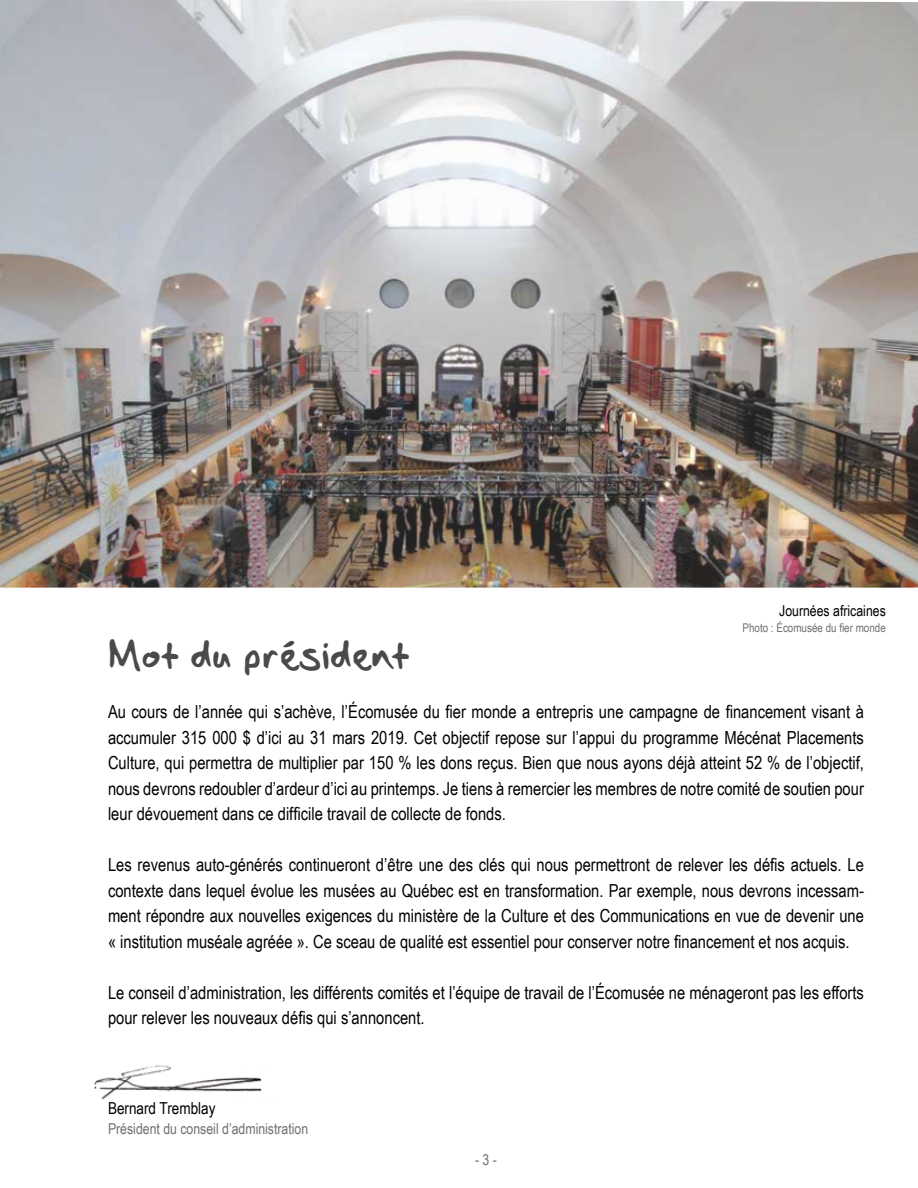
<style>
.page{position:relative;width:918px;height:1188px;background:#fff}
.page>*{position:absolute;margin:0;border:0;box-sizing:border-box;transform-origin:0 0}
.t1{font:37.5px "Seans Other Hand";color:#4a4a49}
.t2{font:18px/25.5px "Arial Narrow";color:#000;text-align:justify}
.t3{font:16.5px "Arial Narrow";color:#000}
.t4{font:15px "Arial Narrow";color:#706f6f}
.t5{font:15px "Arial Narrow";color:#000}
.t6{font:12px "Arial Narrow";color:#706f6f}
</style>
<div class="page">
<img style="left:0;top:0;width:918px;height:588px">
<img style="left:94px;top:1065px;width:168px;height:35px">
<p class="t5" style="left:779px;top:602px;width:108px">Journées africaines</p>
<p class="t6" style="left:743px;top:621px;width:145px">Photo : Écomusée du fier monde</p>
<h1 class="t1" style="left:108px;top:628px;width:303px">Mot du président</h1>
<p class="t2" style="left:108px;top:699px;width:757px">Au cours de l’année qui s’achève, l’Écomusée du fier monde a entrepris une campagne de financement visant à accumuler 315 000 $ d’ici au 31 mars 2019. Cet objectif repose sur l’appui du programme Mécénat Placements Culture, qui permettra de multiplier par 150 % les dons reçus. Bien que nous ayons déjà atteint 52 % de l’objectif, nous devrons redoubler d’ardeur d’ici au printemps. Je tiens à remercier les membres de notre comité de soutien pour leur dévouement dans ce difficile travail de collecte de fonds.</p>
<p class="t2" style="left:108px;top:852px;width:757px">Les revenus auto-générés continueront d’être une des clés qui nous permettront de relever les défis actuels. Le contexte dans lequel évolue les musées au Québec est en transformation. Par exemple, nous devrons incessam&shy;ment répondre aux nouvelles exigences du ministère de la Culture et des Communications en vue de devenir une « institution muséale agréée ». Ce sceau de qualité est essentiel pour conserver notre financement et nos acquis.</p>
<p class="t2" style="left:108px;top:980px;width:757px">Le conseil d’administration, les différents comités et l’équipe de travail de l’Écomusée ne ménageront pas les efforts pour relever les nouveaux défis qui s’annoncent.</p>
<p class="t3" style="left:108px;top:1099px;width:109px">Bernard Tremblay</p>
<p class="t4" style="left:108px;top:1120px;width:202px">Président du conseil d’administration</p>
<p class="t4" style="left:475px;top:1151px;width:23px">- 3 -</p>
</div>
